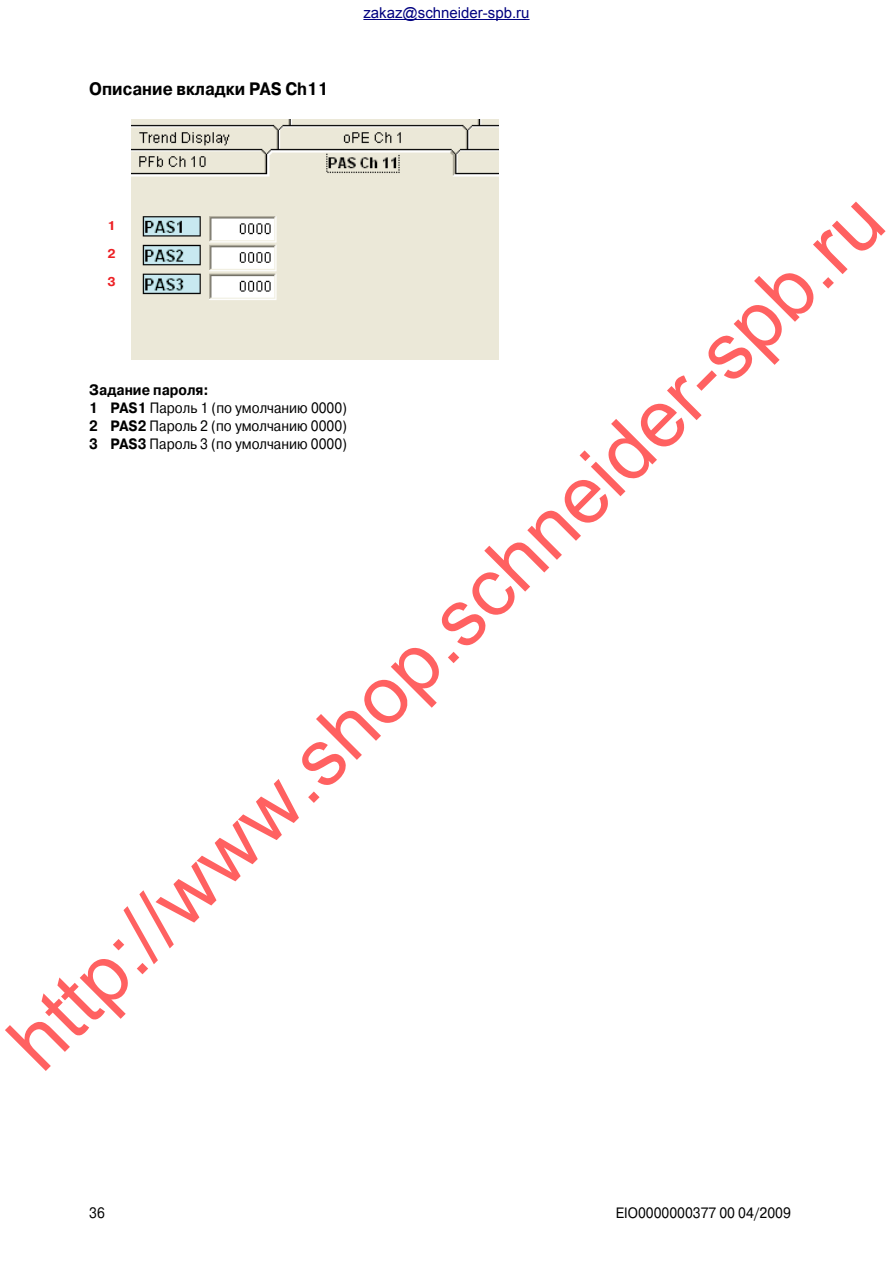
<style>
.page{position:relative;width:893px;height:1263px;background:#fff}
.page>*{position:absolute;margin:0;border:0;box-sizing:border-box;transform-origin:0 0}
.t1{font:80.7px "Arial";color:rgb(255 0 0/.62)}
.t2{font:700 18px "Pragmatica C";color:#000;scale:.9 1}
.t3{font:15px/18px "Pragmatica C";color:#000;scale:.9 1}
.t4{font:15px "Arial";color:#000080}
.t5{font:700 12.75px "Pragmatica C";color:#ed2024}
.s1{font-weight:700}
</style>
<div class="page">
<img style="left:131px;top:120px;width:367px;height:239px">
<hr style="left:363px;top:19px;width:167px;height:1px;background:#000080">
<p class="t2" style="left:89px;top:79px;width:267px">Описание вкладки PAS Ch11</p>
<p class="t4" style="left:363px;top:3px;width:168px">zakaz@schneider-spb.ru</p>
<h1 class="t1" style="left:-15px;top:1017px;width:1200px;rotate:-45deg">http://www.shop.schneider-spb.ru</h1>
<p class="t5" style="left:108px;top:218px;width:10px">1</p>
<p class="t5" style="left:108px;top:246px;width:10px">2</p>
<p class="t5" style="left:108px;top:275px;width:10px">3</p>
<p class="t3" style="left:89px;top:381px;width:288px"><span class="s1">Задание пароля:<br>1 PAS1</span> Пароль 1 (по умолчанию 0000)<br><span class="s1">2 PAS2</span> Пароль 2 (по умолчанию 0000)<br><span class="s1">3 PAS3</span> Пароль 3 (по умолчанию 0000)</p>
<p class="t3" style="left:89px;top:1204px;width:19px">36</p>
<p class="t3" style="left:616px;top:1204px;width:196px">EIO0000000377 00 04/2009</p>
</div>
